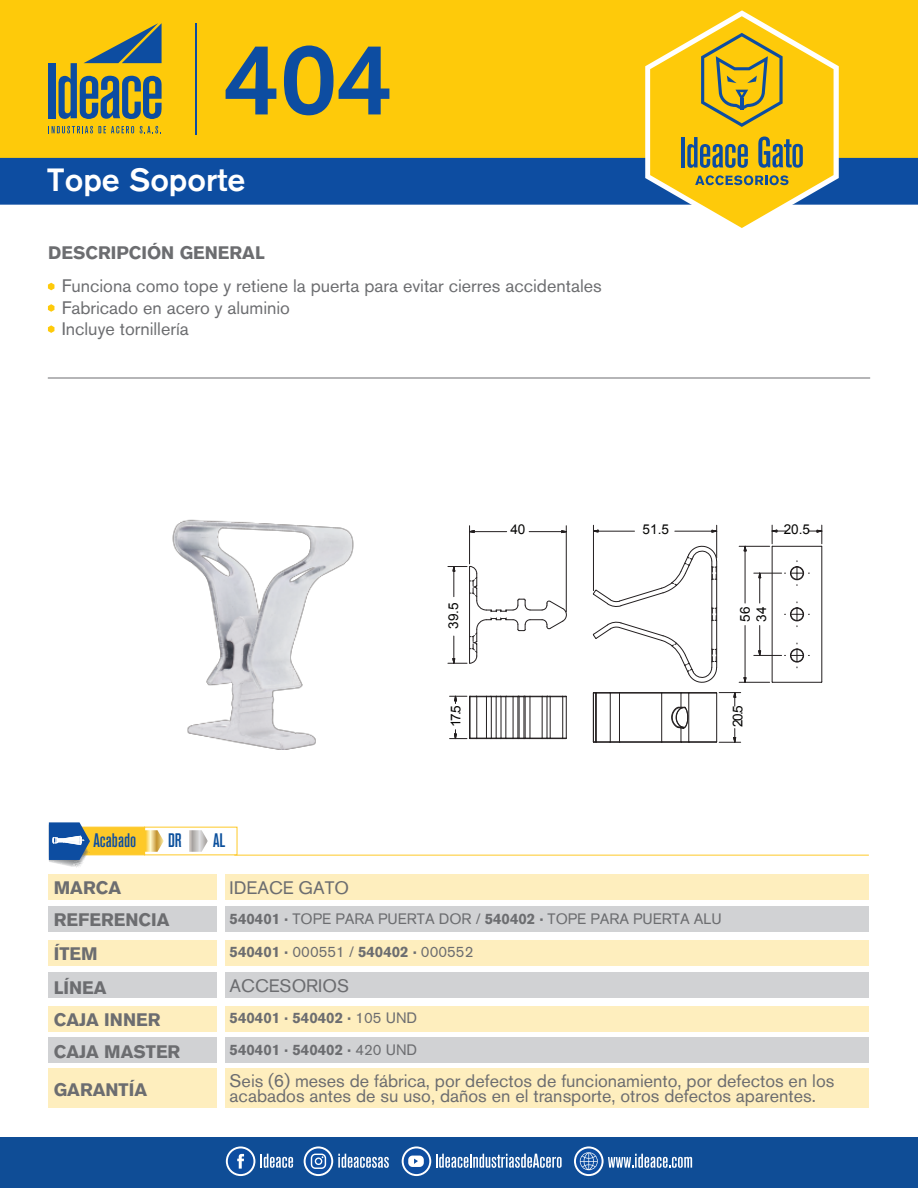
<style>
.page{position:relative;width:918px;height:1188px;background:#fff}
.page>*{position:absolute;margin:0;border:0;box-sizing:border-box;transform-origin:0 0}
.t1{font:500 100.5px "Akzidenz Grotesk BQ";color:#0d4da1}
.t2{font:500 31.95px "Akzidenz Grotesk BQ";color:#fff}
.t3{font:19.35px "Akzidenz Grotesk BQ Md Cnd Alt";color:#0d4da1}
.t4{font:19.35px "Akzidenz Grotesk BQ Md Cnd Alt";color:#0a4f9c}
.t5{font:18px/21.6px "Akzidenz Grotesk BQ";color:#6c6d70}
.t6{font:700 18px/33.2px "Akzidenz Grotesk BQ";color:#6c6d70}
.t7{font:700 15px "Akzidenz Grotesk BQ";color:#6c6d70}
.t8{font:15px "Akzidenz Grotesk BQ";color:#6c6d70}
.t9{font:13.5px/16.4px "Arial";color:#050504}
.s1{font-weight:700}
.s2{font-weight:400}
</style>
<div class="page">
<div style="left:0;top:0;width:918px;height:158px;background:#feca0a"></div>
<div style="left:0;top:158px;width:918px;height:47px;background:#0d4da1"></div>
<div style="left:0;top:1138px;width:918px;height:50px;background:#0f4d96"></div>
<hr style="left:196px;top:23px;width:1px;height:112px;background:#0d4da1">
<div style="left:48px;top:63px;width:8px;height:55px;background:#0d4da1"></div>
<svg style="left:58px;top:23px;width:104px;height:96px"></svg>
<svg style="left:48px;top:126px;width:86px;height:7px"></svg>
<svg style="left:140px;top:126px;width:21px;height:7px"></svg>
<hr style="left:48px;top:378px;width:822px;height:1px;background:#6c6d70">
<hr style="left:234px;top:855px;width:635px;height:1px;background:#fec928">
<svg style="left:48px;top:283px;width:6px;height:7px"></svg>
<svg style="left:48px;top:304px;width:6px;height:8px"></svg>
<svg style="left:48px;top:325px;width:6px;height:8px"></svg>
<svg style="left:226px;top:1146px;width:29px;height:30px"></svg>
<div style="left:228px;top:1148px;width:25px;height:26px;background:#0d4da1;border-radius:50%"></div>
<svg style="left:237px;top:1154px;width:7px;height:15px"></svg>
<svg style="left:260px;top:1154px;width:33px;height:14px"></svg>
<svg style="left:304px;top:1146px;width:29px;height:30px"></svg>
<svg style="left:306px;top:1148px;width:25px;height:26px"></svg>
<svg style="left:311px;top:1154px;width:15px;height:15px"></svg>
<svg style="left:338px;top:1154px;width:51px;height:14px"></svg>
<svg style="left:402px;top:1146px;width:29px;height:30px"></svg>
<div style="left:404px;top:1148px;width:25px;height:26px;background:#0d4da1;border-radius:50%"></div>
<div style="left:408px;top:1156px;width:16px;height:11px;background:#fff;border-radius:4px"></div>
<svg style="left:414px;top:1159px;width:4px;height:5px"></svg>
<svg style="left:436px;top:1154px;width:126px;height:14px"></svg>
<svg style="left:574px;top:1146px;width:30px;height:30px"></svg>
<svg style="left:576px;top:1148px;width:26px;height:26px"></svg>
<svg style="left:580px;top:1152px;width:18px;height:18px"></svg>
<svg style="left:608px;top:1154px;width:84px;height:14px"></svg>
<svg style="left:645px;top:10px;width:194px;height:218px"></svg>
<div style="left:48px;top:875px;width:169px;height:25px;background:#feeebe"></div>
<div style="left:225px;top:875px;width:644px;height:25px;background:#feeebe"></div>
<div style="left:48px;top:940px;width:169px;height:25px;background:#feeebe"></div>
<div style="left:225px;top:940px;width:644px;height:25px;background:#feeebe"></div>
<div style="left:48px;top:973px;width:169px;height:25px;background:#d1d2d4"></div>
<div style="left:225px;top:973px;width:644px;height:25px;background:#d1d2d4"></div>
<div style="left:48px;top:907px;width:169px;height:25px;background:#d1d2d4"></div>
<div style="left:225px;top:907px;width:644px;height:25px;background:#d1d2d4"></div>
<div style="left:48px;top:1006px;width:169px;height:25px;background:#feeebe"></div>
<div style="left:225px;top:1006px;width:644px;height:25px;background:#feeebe"></div>
<div style="left:48px;top:1038px;width:169px;height:25px;background:#d1d2d4"></div>
<div style="left:225px;top:1038px;width:644px;height:25px;background:#d1d2d4"></div>
<svg style="left:593px;top:545px;width:124px;height:138px"></svg>
<hr style="left:610px;top:693px;width:1px;height:49px;background:#231f20">
<hr style="left:619px;top:693px;width:1px;height:49px;background:#231f20">
<hr style="left:619px;top:742px;width:43px;height:1px;background:#231f20">
<hr style="left:595px;top:693px;width:1px;height:49px;background:#231f20">
<hr style="left:596px;top:693px;width:1px;height:49px;background:#231f20">
<hr style="left:620px;top:692px;width:42px;height:1px;background:#231f20">
<hr style="left:619px;top:693px;width:43px;height:1px;background:#231f20">
<svg style="left:593px;top:741px;width:26px;height:2px"></svg>
<svg style="left:593px;top:692px;width:27px;height:2px"></svg>
<hr style="left:593px;top:693px;width:1px;height:49px;background:#231f20">
<div style="left:790px;top:649px;width:14px;height:13px;border:1px solid #231f20;border-radius:50%"></div>
<div style="left:790px;top:607px;width:14px;height:14px;border:1px solid #231f20;border-radius:50%"></div>
<hr style="left:821px;top:547px;width:1px;height:135px;background:#231f20">
<hr style="left:772px;top:547px;width:1px;height:135px;background:#231f20">
<hr style="left:773px;top:682px;width:48px;height:1px;background:#231f20">
<hr style="left:773px;top:546px;width:48px;height:1px;background:#231f20">
<hr style="left:598px;top:531px;width:37px;height:1px;background:#231f20">
<hr style="left:675px;top:531px;width:37px;height:1px;background:#231f20">
<hr style="left:716px;top:525px;width:1px;height:33px;background:#231f20">
<hr style="left:593px;top:525px;width:1px;height:66px;background:#231f20">
<svg style="left:744px;top:545px;width:2px;height:9px"></svg>
<hr style="left:745px;top:551px;width:1px;height:52px;background:#231f20">
<hr style="left:745px;top:626px;width:1px;height:52px;background:#231f20">
<hr style="left:739px;top:546px;width:31px;height:1px;background:#231f20">
<hr style="left:739px;top:682px;width:31px;height:1px;background:#231f20">
<svg style="left:808px;top:525px;width:15px;height:22px"></svg>
<svg style="left:771px;top:525px;width:15px;height:22px"></svg>
<svg style="left:661px;top:692px;width:80px;height:51px"></svg>
<svg style="left:448px;top:565px;width:119px;height:99px"></svg>
<svg style="left:470px;top:530px;width:5px;height:3px"></svg>
<svg style="left:561px;top:530px;width:5px;height:3px"></svg>
<hr style="left:474px;top:531px;width:33px;height:1px;background:#231f20">
<hr style="left:529px;top:531px;width:33px;height:1px;background:#231f20">
<hr style="left:469px;top:526px;width:1px;height:38px;background:#231f20">
<hr style="left:566px;top:526px;width:1px;height:86px;background:#231f20">
<svg style="left:450px;top:695px;width:117px;height:45px"></svg>
<svg style="left:754px;top:561px;width:55px;height:59px"></svg>
<svg style="left:754px;top:626px;width:55px;height:35px"></svg>
<img style="left:172px;top:519px;width:182px;height:231px">
<svg style="left:146px;top:830px;width:18px;height:22px"></svg>
<div style="left:72px;top:827px;width:73px;height:28px;background:#fec928"></div>
<svg style="left:189px;top:830px;width:19px;height:22px"></svg>
<svg style="left:49px;top:822px;width:41px;height:46px"></svg>
<div style="left:48px;top:1069px;width:169px;height:39px;background:#feeebe"></div>
<div style="left:225px;top:1069px;width:644px;height:39px;background:#feeebe"></div>
<h1 class="t1" style="left:224px;top:18px;width:171px">404</h1>
<h2 class="t2" style="left:47px;top:160px;width:200px">Tope Soporte</h2>
<p class="t6" style="left:48px;top:237px;width:218px">DESCRIPCIÓN GENERAL</p>
<p class="t5" style="left:62px;top:275px;width:542px">Funciona como tope y retiene la puerta para evitar cierres accidentales<br>Fabricado en acero y aluminio<br>Incluye tornillería</p>
<p class="t9" style="left:510px;top:522px;width:17px">40</p>
<p class="t9" style="left:643px;top:522px;width:28px">51.5</p>
<p class="t9" style="left:784px;top:522px;width:28px">20.5</p>
<p class="t9" style="left:445px;top:629px;width:28px;rotate:-90deg">39.5</p>
<p class="t9" style="left:737px;top:622px;width:17px;rotate:-90deg">56<br>34</p>
<p class="t3" style="left:94px;top:830px;width:44px">Acabado</p>
<p class="t4" style="left:168px;top:830px;width:15px">DR</p>
<p class="t4" style="left:213px;top:830px;width:14px">AL</p>
<p class="t9" style="left:448px;top:727px;width:23px;rotate:-90deg">17.5</p>
<p class="t9" style="left:730px;top:727px;width:23px;rotate:-90deg">20.5</p>
<p class="t6" style="left:54px;top:871px;width:117px">MARCA<br>REFERENCIA<br>ÍTEM</p>
<p class="t6" style="left:54px;top:971px;width:54px">LÍNEA</p>
<p class="t5" style="left:230px;top:877px;width:121px">IDEACE GATO</p>
<p class="t8" style="left:230px;top:910px;width:494px"><span class="s1">540401 ·</span> TOPE PARA PUERTA DOR / <span class="s1">540402 ·</span> TOPE PARA PUERTA ALU</p>
<p class="t7" style="left:230px;top:943px;width:245px">540401 · <span class="s2">000551 /</span> 540402 · <span class="s2">000552</span></p>
<p class="t5" style="left:230px;top:975px;width:121px">ACCESORIOS</p>
<p class="t6" style="left:54px;top:1003px;width:108px">CAJA INNER</p>
<p class="t7" style="left:230px;top:1009px;width:189px">540401 · 540402 · <span class="s2">105 UND</span></p>
<p class="t6" style="left:54px;top:1035px;width:128px">CAJA MASTER</p>
<p class="t7" style="left:230px;top:1041px;width:189px">540401 · 540402 · <span class="s2">420 UND</span></p>
<p class="t6" style="left:54px;top:1074px;width:95px">GARANTÍA</p>
<p class="t5" style="left:230px;top:1073px;width:606px;line-height:15.6px">Seis (6) meses de fábrica, por defectos de funcionamiento, por defectos en los acabados antes de su uso, daños en el transporte, otros defectos aparentes.</p>
</div>
